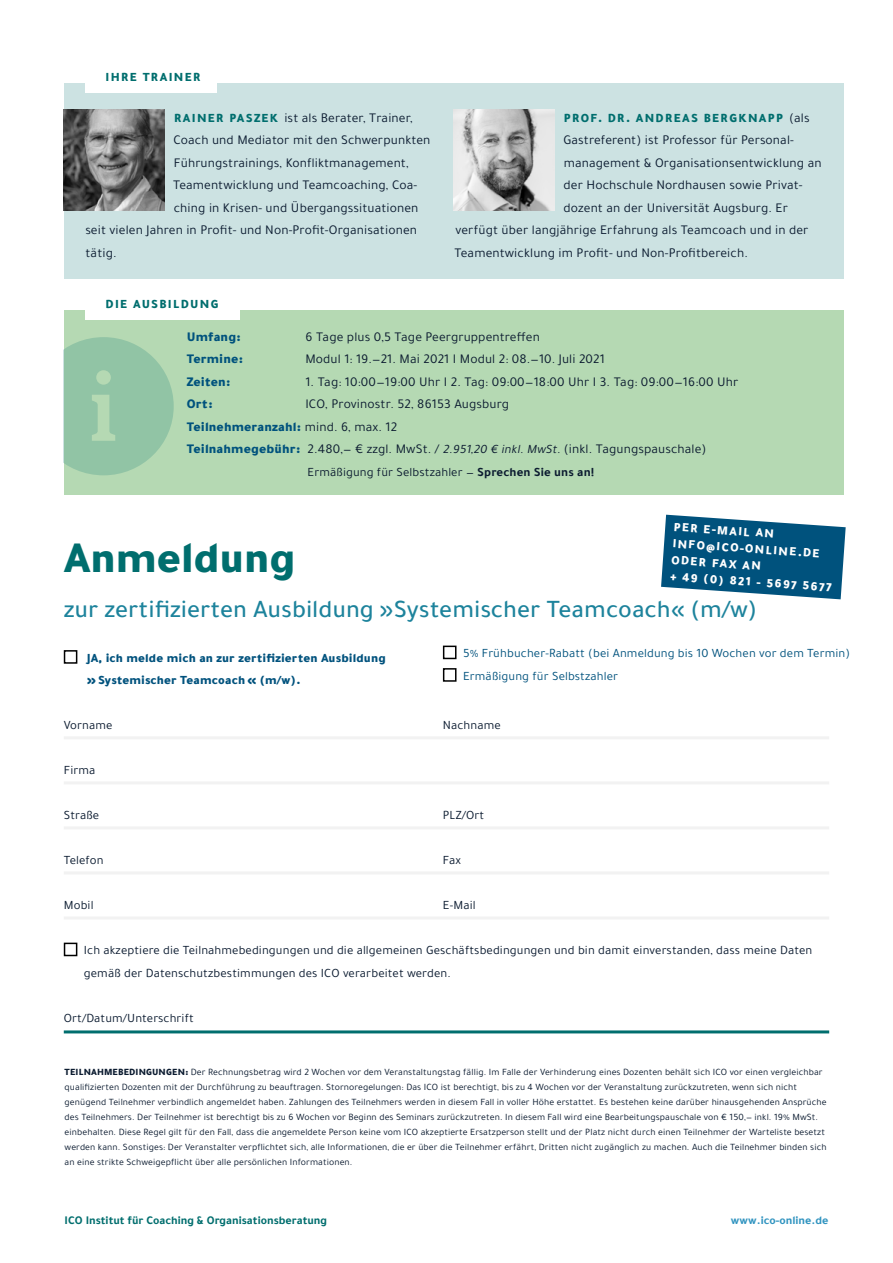
<style>
.page{position:relative;width:893px;height:1263px;background:#fff}
.page>*{position:absolute;margin:0;border:0;box-sizing:border-box;transform-origin:0 0}
.t1{font:900 45px "Tajawal";color:#006e6e}
.t2{font:500 25.5px "Tajawal";color:#1d839c}
.t3{font:13.5px/22.5px "Tajawal";letter-spacing:.01em;color:#0b1b30}
.t4{font:900 13.5px "Tajawal";letter-spacing:.01em;color:#00527d}
.t5{font:12.75px/22.5px "Tajawal";letter-spacing:.01em;color:#0b1b30}
.t6{font:12.75px/22.5px "Tajawal";letter-spacing:.01em;color:#00527d}
.t7{font:900 12.75px/22.5px "Tajawal";letter-spacing:.01em;color:#00527d}
.t8{font:900 12.75px/16.5px "Tajawal";color:#fff}
.t9{font:900 12.75px "Tajawal";letter-spacing:.1em;color:#006e6e}
.t10{font:700 12px "Tajawal";color:#006e6e}
.t11{font:700 12px "Tajawal";color:#3194c0}
.t12{font:9.75px/15px "Tajawal";letter-spacing:.01em;color:#0b1b30}
.s1{font-weight:900;font-size:12.75px;color:#006e6e}
.s2{font-weight:400;font-size:13.5px;color:#0b1b30}
.s3{font-weight:900;color:#00527d}
.s4{font-style:italic;font-size:12.75px}
.s5{font-weight:700}
.s6{font-weight:900}
</style>
<div class="page">
<div style="left:64px;top:84px;width:779px;height:195px;background:#cce2e2"></div>
<div style="left:64px;top:650px;width:13px;height:14px;border:2px solid #000"></div>
<div style="left:64px;top:943px;width:13px;height:13px;border:2px solid #000"></div>
<svg style="left:661px;top:515px;width:185px;height:84px;background:#296e92"></svg>
<div style="left:443px;top:646px;width:13px;height:13px;border:2px solid #000"></div>
<div style="left:443px;top:668px;width:13px;height:14px;border:2px solid #000"></div>
<hr style="left:64px;top:736px;width:765px;height:3px;background:#f2f2f2">
<hr style="left:64px;top:781px;width:765px;height:3px;background:#f2f2f2">
<hr style="left:64px;top:826px;width:765px;height:3px;background:#f2f2f2">
<hr style="left:64px;top:871px;width:765px;height:3px;background:#f2f2f2">
<hr style="left:64px;top:916px;width:765px;height:3px;background:#f2f2f2">
<hr style="left:64px;top:1030px;width:765px;height:3px;background:#006e6e">
<div style="left:85px;top:58px;width:132px;height:35px;background:#fff"></div>
<div style="left:64px;top:311px;width:779px;height:184px;background:#b5d9b3"></div>
<svg style="left:64px;top:337px;width:110px;height:138px"></svg>
<div style="left:85px;top:285px;width:155px;height:35px;background:#fff"></div>
<img style="left:454px;top:110px;width:101px;height:101px">
<img style="left:64px;top:110px;width:101px;height:101px">
<h3 class="t9" style="left:106px;top:66px;width:96px">IHRE TRAINER</h3>
<h3 class="t3" style="left:174px;top:106px;width:240px"><span class="s1">RAINER PASZEK</span> ist als Berater, Trainer,</h3>
<h3 class="t3" style="left:174px;top:129px;width:258px">Coach und Mediator mit den Schwerpunkten</h3>
<h3 class="t3" style="left:174px;top:151px;width:236px">Führungstrainings, Konfliktmanagement,</h3>
<h3 class="t3" style="left:173px;top:174px;width:246px">Teamentwicklung und Teamcoaching, Coa-</h3>
<h3 class="t3" style="left:174px;top:196px;width:246px">ching in Krisen- und Übergangssituationen</h3>
<h3 class="t3" style="left:85px;top:219px;width:333px">seit vielen Jahren in Profit- und Non-Profit-Organisationen</h3>
<h3 class="t3" style="left:85px;top:241px;width:33px">tätig.</h3>
<h3 class="t9" style="left:106px;top:293px;width:114px">DIE AUSBILDUNG</h3>
<h3 class="t9" style="left:564px;top:106px;width:247px">PROF. DR. ANDREAS BERGKNAPP <span class="s2">(als</span></h3>
<h3 class="t3" style="left:563px;top:129px;width:232px">Gastreferent) ist Professor für Personal-</h3>
<h3 class="t3" style="left:564px;top:151px;width:259px">management &amp; Organisationsentwicklung an</h3>
<h3 class="t3" style="left:564px;top:174px;width:240px">der Hochschule Nordhausen sowie Privat-</h3>
<h3 class="t3" style="left:564px;top:196px;width:226px">dozent an der Universität Augsburg. Er</h3>
<h3 class="t3" style="left:455px;top:219px;width:354px">verfügt über langjährige Erfahrung als Teamcoach und in der</h3>
<h3 class="t3" style="left:454px;top:241px;width:295px">Teamentwicklung im Profit- und Non-Profitbereich.</h3>
<h3 class="t4" style="left:187px;top:325px;width:56px">Umfang:</h3>
<h3 class="t3" style="left:305px;top:325px;width:236px">6 Tage plus 0,5 Tage Peergruppentreffen</h3>
<h3 class="t4" style="left:187px;top:347px;width:58px">Termine:</h3>
<h3 class="t3" style="left:305px;top:348px;width:301px">Modul 1: 19.—21. Mai 2021 I Modul 2: 08.—10. Juli 2021</h3>
<h3 class="t4" style="left:187px;top:370px;width:45px">Zeiten:</h3>
<h3 class="t3" style="left:305px;top:370px;width:434px">1. Tag: 10:00—19:00 Uhr I 2. Tag: 09:00—18:00 Uhr I 3. Tag: 09:00—16:00 Uhr</h3>
<h3 class="t4" style="left:187px;top:392px;width:27px">Ort:</h3>
<h3 class="t3" style="left:187px;top:393px;width:521px;text-indent:119px">ICO, Provinostr. 52, 86153 Augsburg<br><span class="s3">Teilnehmeranzahl:</span> mind. 6, max. 12<br><span class="s3">Teilnahmegebühr:</span> 2.480,— € zzgl. MwSt. / <span class="s4">2.951,20 € inkl.MwSt.</span>(inkl. Tagungspauschale)</h3>
<h3 class="t5" style="left:308px;top:460px;width:288px">Ermäßigung für Selbstzahler — <span class="s5">Sprechen Sie uns an!</span></h3>
<h1 class="t1" style="left:64px;top:518px;width:233px">Anmeldung</h1>
<h3 class="t8" style="left:674px;top:518px;width:163px;rotate:4deg">PER E-MAIL AN<br>INFO@ICO-ONLINE.DE<br>ODER FAX AN<br>+ 49 (0) 821 - 5697 5677</h3>
<h2 class="t2" style="left:64px;top:591px;width:695px">zur zertifizierten Ausbildung »Systemischer Teamcoach« (m/w)</h2>
<h3 class="t7" style="left:87px;top:645px;width:300px">JA, ich melde mich an zur zertifizierten Ausbildung » Systemischer Teamcoach « (m/w).</h3>
<h3 class="t5" style="left:64px;top:714px;width:50px">Vorname</h3>
<h3 class="t5" style="left:64px;top:759px;width:33px">Firma</h3>
<h3 class="t5" style="left:64px;top:804px;width:37px">Straße</h3>
<h3 class="t5" style="left:64px;top:849px;width:41px">Telefon</h3>
<h3 class="t5" style="left:64px;top:894px;width:31px">Mobil</h3>
<h3 class="t5" style="left:84px;top:939px;width:730px">Ich akzeptiere die Teilnahmebedingungen und die allgemeinen Geschäftsbedingungen und bin damit einverstanden, dass meine Daten gemäß der Datenschutzbestimmungen des ICO verarbeitet werden.</h3>
<h3 class="t5" style="left:64px;top:1006px;width:132px">Ort/Datum/Unterschrift</h3>
<h3 class="t6" style="left:463px;top:642px;width:389px">5% Frühbucher-Rabatt (bei Anmeldung bis 10 Wochen vor dem Termin)<br>Ermäßigung für Selbstzahler</h3>
<h3 class="t5" style="left:443px;top:714px;width:59px">Nachname</h3>
<h3 class="t5" style="left:443px;top:804px;width:43px">PLZ/Ort</h3>
<h3 class="t5" style="left:443px;top:849px;width:19px">Fax</h3>
<h3 class="t5" style="left:443px;top:894px;width:34px">E-Mail</h3>
<p class="t12" style="left:65px;top:1065px;width:764px"><span class="s6">TEILNAHMEBEDINGUNGEN:</span> Der Rechnungsbetrag wird 2 Wochen vor dem Veranstaltungstag fällig. Im Falle der Verhinderung eines Dozenten behält sich ICO vor einen vergleichbar qualifizierten Dozenten mit der Durchführung zu beauftragen. Stornoregelungen: Das ICO ist berechtigt, bis zu 4 Wochen vor der Veranstaltung zurückzutreten, wenn sich nicht genügend Teilnehmer verbindlich angemeldet haben. Zahlungen des Teilnehmers werden in diesem Fall in voller Höhe erstattet. Es bestehen keine darüber hinausgehenden Ansprüche des Teilnehmers. Der Teilnehmer ist berechtigt bis zu 6 Wochen vor Beginn des Seminars zurückzutreten. In diesem Fall wird eine Bearbeitungspauschale von € 150,— inkl. 19% MwSt. einbehalten. Diese Regel gilt für den Fall, dass die angemeldete Person keine vom ICO akzeptierte Ersatzperson stellt und der Platz nicht durch einen Teilnehmer der Warteliste besetzt werden kann. Sonstiges: Der Veranstalter verpflichtet sich, alle Informationen, die er über die Teilnehmer erfährt, Dritten nicht zugänglich zu machen. Auch die Teilnehmer binden sich an eine strikte Schweigepflicht über alle persönlichen Informationen.</p>
<p class="t10" style="left:65px;top:1211px;width:264px">ICO Institut für Coaching &amp; Organisationsberatung</p>
<p class="t11" style="left:731px;top:1211px;width:99px">www.ico-online.de</p>
</div>
